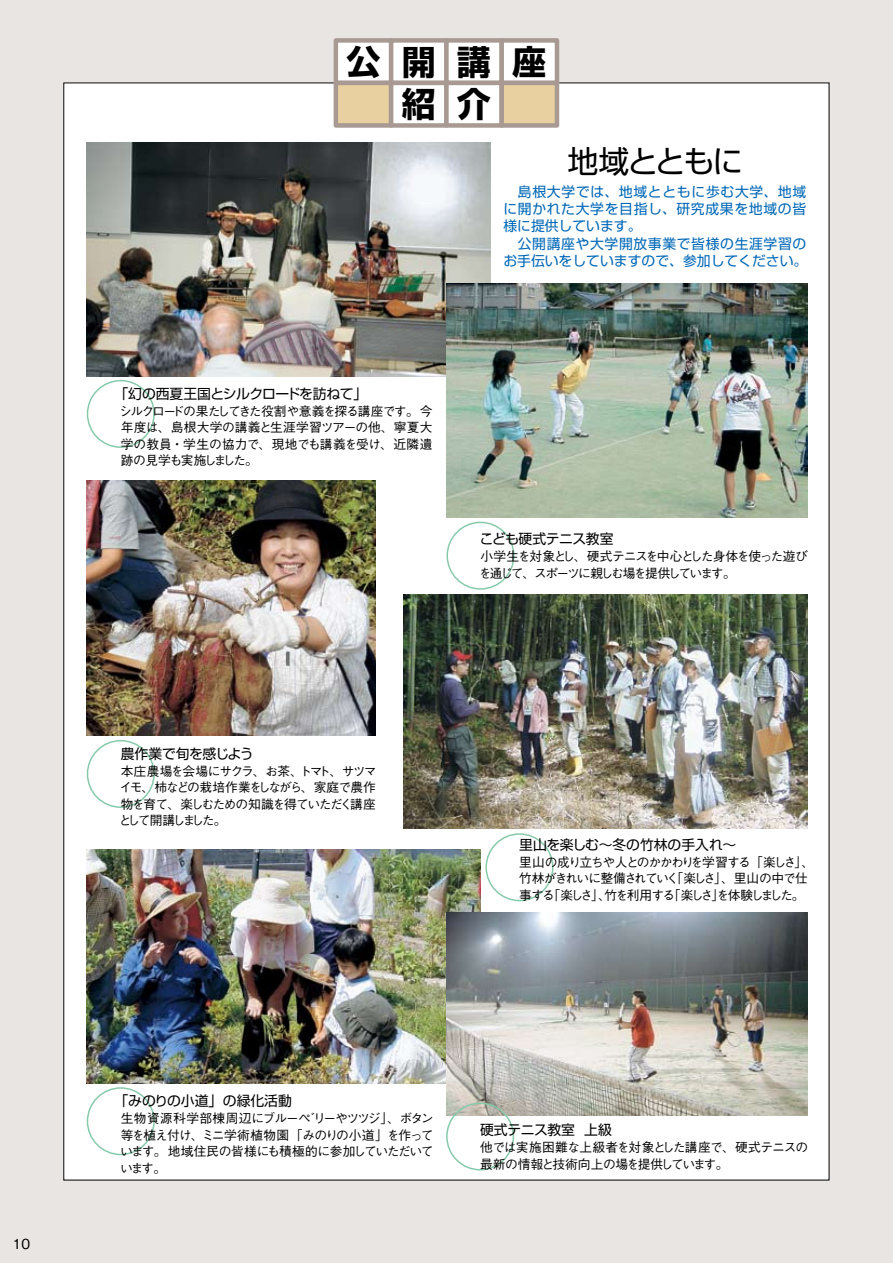
<style>
.page{position:relative;width:893px;height:1263px;background:#e9e5e2}
.page>*{position:absolute;margin:0;border:0;box-sizing:border-box;transform-origin:0 0}
.t1{font:700 34.05px "Shin Go Pro";color:#000}
.t2{font:30.9px "Shin Go Pro";letter-spacing:-.05em;color:#000}
.t3{font:13.8px/17.2px "Shin Go Pro";letter-spacing:.045em;color:#0068b6}
.t4{font:13.8px "Shin Go Pro";letter-spacing:-.02em;color:#000}
.t5{font:13.8px "Shin Go Pro";color:#000}
.t6{font:500 13.8px "Gothic BBB Pro";color:#000}
.t7{font:500 12.75px/16.6px "Gothic BBB Pro";letter-spacing:-.09em;color:#000}
.t8{font:500 12.75px/16.6px "Gothic BBB Pro";letter-spacing:-.115em;color:#000}
.t9{font:500 12.75px/16.6px "Gothic BBB Pro";letter-spacing:-.045em;color:#000}
.t10{font:500 12.75px/16.6px "Gothic BBB Pro";letter-spacing:-.135em;color:#000}
.t11{font:500 12.75px "Gothic BBB Pro";letter-spacing:-.03em;color:#000}
</style>
<div class="page">
<div style="left:64px;top:83px;width:765px;height:1097px;background:#fff"></div>
<img style="left:87px;top:142px;width:404px;height:234px">
<img style="left:446px;top:284px;width:362px;height:234px">
<img style="left:87px;top:480px;width:289px;height:255px">
<img style="left:404px;top:594px;width:404px;height:234px">
<img style="left:87px;top:849px;width:394px;height:234px">
<img style="left:446px;top:912px;width:362px;height:203px">
<div style="left:336px;top:40px;width:55px;height:43px;background:#fff"></div>
<div style="left:334px;top:38px;width:59px;height:47px;border:4px solid #a89a93"></div>
<div style="left:391px;top:40px;width:55px;height:43px;background:#fff"></div>
<div style="left:389px;top:38px;width:60px;height:47px;border:4px solid #a89a93"></div>
<div style="left:446px;top:40px;width:56px;height:43px;background:#fff"></div>
<div style="left:444px;top:38px;width:60px;height:47px;border:4px solid #a89a93"></div>
<div style="left:502px;top:40px;width:55px;height:43px;background:#fff"></div>
<div style="left:499px;top:38px;width:60px;height:47px;border:4px solid #a89a93"></div>
<div style="left:336px;top:83px;width:55px;height:42px;background:#e9d0a1"></div>
<div style="left:334px;top:81px;width:59px;height:47px;border:4px solid #a89a93"></div>
<div style="left:389px;top:81px;width:60px;height:47px;border:4px solid #a89a93"></div>
<div style="left:444px;top:81px;width:60px;height:47px;border:4px solid #a89a93"></div>
<div style="left:502px;top:83px;width:55px;height:42px;background:#e9d0a1"></div>
<div style="left:499px;top:81px;width:60px;height:47px;border:4px solid #a89a93"></div>
<div style="left:87px;top:380px;width:68px;height:68px;border:2px solid #87caab;border-radius:50%"></div>
<div style="left:446px;top:522px;width:68px;height:68px;border:2px solid #87caab;border-radius:50%"></div>
<div style="left:485px;top:833px;width:68px;height:68px;border:2px solid #87caab;border-radius:50%"></div>
<div style="left:446px;top:1102px;width:68px;height:68px;border:2px solid #87caab;border-radius:50%"></div>
<div style="left:87px;top:740px;width:68px;height:68px;border:2px solid #87caab;border-radius:50%"></div>
<div style="left:87px;top:1087px;width:68px;height:68px;border:2px solid #87caab;border-radius:50%"></div>
<p class="t6" style="left:13px;top:1232px;width:19px">10</p>
<h1 class="t1" style="left:346px;top:35px;width:36px">公</h1>
<h1 class="t1" style="left:402px;top:35px;width:36px">開</h1>
<h1 class="t1" style="left:402px;top:77px;width:36px">紹</h1>
<h1 class="t1" style="left:457px;top:35px;width:36px">講</h1>
<h1 class="t1" style="left:457px;top:77px;width:36px">介</h1>
<h1 class="t1" style="left:512px;top:35px;width:36px">座</h1>
<h2 class="t2" style="left:567px;top:136px;width:177px">地域とともに</h2>
<p class="t3" style="left:503px;top:181px;width:306px;text-indent:15px">島根大学では、地域とともに歩む大学、地域に開かれた大学を目指し、研究成果を地域の皆様に提供しています。<br>　公開講座や大学開放事業で皆様の生涯学習のお手伝いをしていますので、参加してください。</p>
<p class="t4" style="left:114px;top:382px;width:255px">「幻の西夏王国とシルクロードを訪ねて「</p>
<p class="t7" style="left:119px;top:401px;width:315px;text-align:justify">シルクロードの果たしてきた役割や意義を探る講座です。今年度は、島根大学の講義と生涯学習ツアーの他、寧夏大学の教員・学生の協力で、現地でも講義を受け、近隣遺跡の見学も実施しました。</p>
<p class="t4" style="left:480px;top:528px;width:135px">こども硬式テニス教室</p>
<p class="t8" style="left:479px;top:546px;width:331px">小学生を対象とし、硬式テニスを中心とした身体を使った遊びを通じて、スポーツに親しむ場を提供しています。</p>
<p class="t4" style="left:121px;top:742px;width:134px">農作業で旬を感じよう</p>
<p class="t7" style="left:119px;top:761px;width:258px">本庄農場を会場にサクラ、お茶、<br>イモ、柿などの栽培作業をしながら、家庭で農作物を育て、楽しむための知識を得ていただく講座として開講しました。</p>
<p class="t7" style="left:299px;top:761px;width:79px">トマト、サツマ</p>
<p class="t5" style="left:519px;top:833px;width:219px">里山を楽しむ～冬の竹林の手入れ~</p>
<p class="t7" style="left:670px;top:852px;width:145px;text-indent:-151px">里山の成り立ちや人とのかかわりを学習する「楽しさ、「「楽しさ」、里山の中で仕</p>
<p class="t10" style="left:668px;top:868px;width:138px;text-indent:-149px">竹林がきれいに整備されていく<br>「楽しさを体験しました。</p>
<p class="t7" style="left:547px;top:885px;width:65px">「楽しさ」、</p>
<p class="t7" style="left:712px;top:885px;width:14px">」</p>
<p class="t7" style="left:604px;top:885px;width:72px">竹を利用する</p>
<p class="t7" style="left:519px;top:885px;width:37px">事する</p>
<p class="t5" style="left:114px;top:1089px;width:179px">「みのりの小道」の緑化活動</p>
<p class="t11" style="left:121px;top:1108px;width:314px">生物資源科学部棟周辺にブルーペリーやツツジ」、ボタン</p>
<p class="t7" style="left:120px;top:1108px;width:315px;text-indent:191px">゛<br>等を植え付け、ミニ学術植物園「みのりの小道」を作っています。地域住民の皆様にも積極的に参加していただいています。</p>
<p class="t4" style="left:480px;top:1118px;width:96px">硬式テニス教室</p>
<p class="t9" style="left:480px;top:1137px;width:329px">他では実施困難な上級者を対象とした講座で、硬式テニスの最新の情報と技術向上の場を提供しています。</p>
<p class="t4" style="left:584px;top:1118px;width:29px">上級</p>
</div>
